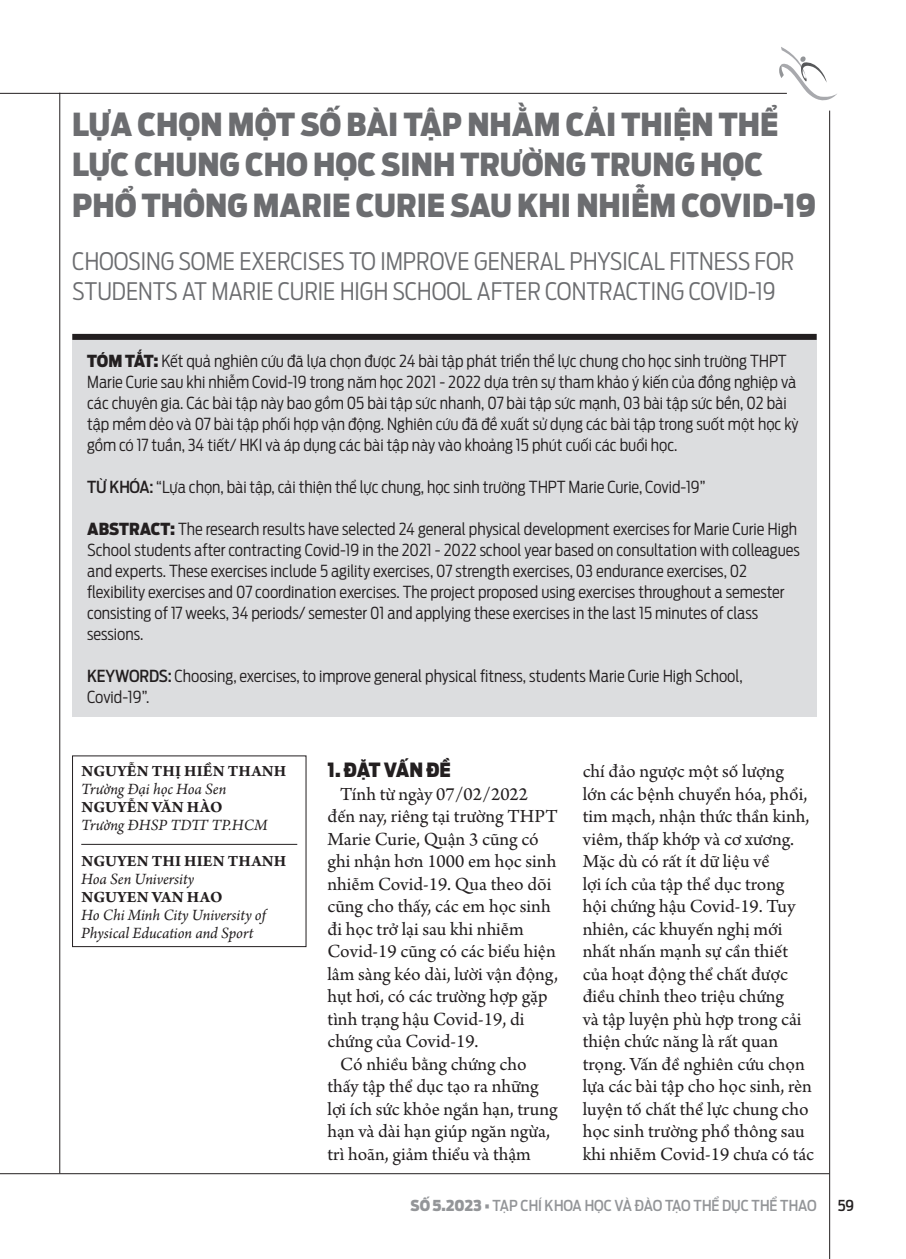
<style>
.page{position:relative;width:906px;height:1259px;background:#fff}
.page>*{position:absolute;margin:0;border:0;box-sizing:border-box;transform-origin:0 0}
.t1{font:900 31.5px/40.5px "Antenna Cond";color:#6c6d70}
.t2{font:300 24px/30px "Antenna Cond";color:#6c6d70}
.t3{font:19.5px/22.5px "Arno Pro";color:#231f20}
.t4{font:900 19.5px "Antenna Cond";color:#231f20}
.t5{font:300 16.5px/21px "Antenna Cond";color:#231f20}
.t6{font:italic 16.5px/18px "Arno Pro";letter-spacing:-.005em;color:#231f20}
.t7{font:700 16.5px "Arno Pro";letter-spacing:.01em;color:#231f20}
.t8{font:500 15px "Antenna Cond";color:#939598}
.t9{font:500 15px "Antenna Cond";color:#231f20}
.s1{font-weight:900}
.s2{font-weight:500}
</style>
<div class="page">
<hr style="left:0;top:93px;width:787px;height:1px;background:#231f20">
<hr style="left:0;top:1173px;width:829px;height:1px;background:#231f20">
<hr style="left:829px;top:111px;width:1px;height:1148px;background:#231f20">
<hr style="left:59px;top:93px;width:1px;height:1080px;background:#231f20">
<svg style="left:779px;top:47px;width:58px;height:54px"></svg>
<div style="left:72px;top:334px;width:744px;height:382px;background:#dcdddf"></div>
<div style="left:72px;top:334px;width:744px;height:6px;background:#231f20"></div>
<hr style="left:81px;top:844px;width:216px;height:1px;background:#231f20">
<div style="left:72px;top:755px;width:234px;height:192px;border:1px solid #231f20"></div>
<h1 class="t1" style="left:72px;top:102px;width:745px">LỰA CHỌN MỘT SỐ BÀI TẬP NHẰM CẢI THIỆN THỂ<br>LỰC CHUNG CHO HỌC SINH TRƯỜNG TRUNG HỌC<br>PHỔ THÔNG MARIE CURIE SAU KHI NHIỄM COVID-19</h1>
<h2 class="t2" style="left:72px;top:246px;width:723px">CHOOSING SOME EXERCISES TO IMPROVE GENERAL PHYSICAL FITNESS FOR<br>STUDENTS AT MARIE CURIE HIGH SCHOOL AFTER CONTRACTING COVID-19</h2>
<p class="t5" style="left:87px;top:349px;width:713px"><span class="s1">TÓM TẮT:</span> Kết quả nghiên cứu đã lựa chọn được 24 bài tập phát triển thể lực chung cho học sinh trường THPT Marie Curie sau khi nhiễm Covid-19 trong năm học 2021 - 2022 dựa trên sự tham khảo ý kiến của đồng nghiệp và các chuyên gia. Các bài tập này bao gồm 05 bài tập sức nhanh, 07 bài tập sức mạnh, 03 bài tập sức bền, 02 bài tập mềm dẻo và 07 bài tập phối hợp vận động. Nghiên cứu đã đề xuất sử dụng các bài tập trong suốt một học kỳ gồm có 17 tuần, 34 tiết/ HKI và áp dụng các bài tập này vào khoảng 15 phút cuối các buổi học.</p>
<p class="t5" style="left:87px;top:475px;width:620px"><span class="s2">TỪ KHÓA:</span> “Lựa chọn, bài tập, cải thiện thể lực chung, học sinh trường THPT Marie Curie, Covid-19”</p>
<p class="t5" style="left:87px;top:517px;width:714px"><span class="s1">ABSTRACT:</span> The research results have selected 24 general physical development exercises for Marie Curie High School students after contracting Covid-19 in the 2021 - 2022 school year based on consultation with colleagues and experts. These exercises include 5 agility exercises, 07 strength exercises, 03 endurance exercises, 02 flexibility exercises and 07 coordination exercises. The project proposed using exercises throughout a semester consisting of 17 weeks, 34 periods/ semester 01 and applying these exercises in the last 15 minutes of class sessions.</p>
<p class="t5" style="left:87px;top:664px;width:657px"><span class="s2">KEYWORDS:</span> Choosing, exercises, to improve general physical fitness, students Marie Curie High School,<br>Covid-19”.</p>
<p class="t7" style="left:81px;top:761px;width:206px">NGUYỄN THỊ HIỀN THANH</p>
<p class="t6" style="left:81px;top:781px;width:147px">Trường Đại học Hoa Sen</p>
<p class="t7" style="left:81px;top:797px;width:143px">NGUYỄN VĂN HÀO</p>
<p class="t6" style="left:81px;top:817px;width:188px">Trường ĐHSP TDTT TP.HCM</p>
<p class="t7" style="left:81px;top:851px;width:206px">NGUYEN THI HIEN THANH</p>
<p class="t6" style="left:81px;top:871px;width:115px">Hoa Sen University</p>
<p class="t7" style="left:81px;top:887px;width:143px">NGUYEN VAN HAO</p>
<p class="t6" style="left:81px;top:907px;width:186px">Ho Chi Minh City University of<br>Physical Education and Sport</p>
<p class="t4" style="left:327px;top:756px;width:125px">1. ĐẶT VẤN ĐỀ</p>
<p class="t3" style="left:340px;top:783px;width:189px">Tính từ ngày 07/02/2022</p>
<p class="t3" style="left:327px;top:806px;width:232px">đến nay, riêng tại trường THPT</p>
<p class="t3" style="left:327px;top:829px;width:213px">Marie Curie, Quận 3 cũng có</p>
<p class="t3" style="left:327px;top:851px;width:230px">ghi nhận hơn 1000 em học sinh</p>
<p class="t3" style="left:327px;top:874px;width:225px">nhiễm Covid-19. Qua theo dõi</p>
<p class="t3" style="left:327px;top:896px;width:225px">cũng cho thấy, các em học sinh</p>
<p class="t3" style="left:327px;top:919px;width:198px">đi học trở lại sau khi nhiễm</p>
<p class="t3" style="left:327px;top:941px;width:230px">Covid-19 cũng có các biểu hiện</p>
<p class="t3" style="left:327px;top:964px;width:232px">lâm sàng kéo dài, lười vận động,</p>
<p class="t3" style="left:327px;top:986px;width:222px">hụt hơi, có các trường hợp gặp</p>
<p class="t3" style="left:327px;top:1009px;width:198px">tình trạng hậu Covid-19, di</p>
<p class="t3" style="left:327px;top:1031px;width:153px">chứng của Covid-19.</p>
<p class="t3" style="left:340px;top:1054px;width:188px">Có nhiều bằng chứng cho</p>
<p class="t3" style="left:327px;top:1076px;width:213px">thấy tập thể dục tạo ra những</p>
<p class="t3" style="left:327px;top:1099px;width:232px">lợi ích sức khỏe ngắn hạn, trung</p>
<p class="t3" style="left:327px;top:1121px;width:224px">hạn và dài hạn giúp ngăn ngừa,</p>
<p class="t3" style="left:327px;top:1144px;width:205px">trì hoãn, giảm thiểu và thậm</p>
<p class="t3" style="left:583px;top:761px;width:233px">chí đảo ngược một số lượng<br>lớn các bệnh chuyển hóa, phổi, tim mạch, nhận thức thần kinh, viêm, thấp khớp và cơ xương.<br>Mặc dù có rất ít dữ liệu về<br>lợi ích của tập thể dục trong<br>hội chứng hậu Covid-19. Tuy nhiên, các khuyến nghị mới nhất nhấn mạnh sự cần thiết của hoạt động thể chất được điều chỉnh theo triệu chứng<br>và tập luyện phù hợp trong cải thiện chức năng là rất quan trọng. Vấn đề nghiên cứu chọn lựa các bài tập cho học sinh, rèn luyện tố chất thể lực chung cho học sinh trường phổ thông sau khi nhiễm Covid-19 chưa có tác</p>
<p class="t8" style="left:410px;top:1196px;width:407px"><span class="s1">SỐ 5.2023 •</span> TẠP CHÍ KHOA HỌC VÀ ĐÀO TẠO THỂ DỤC THỂ THAO</p>
<p class="t9" style="left:837px;top:1196px;width:18px">59</p>
</div>
